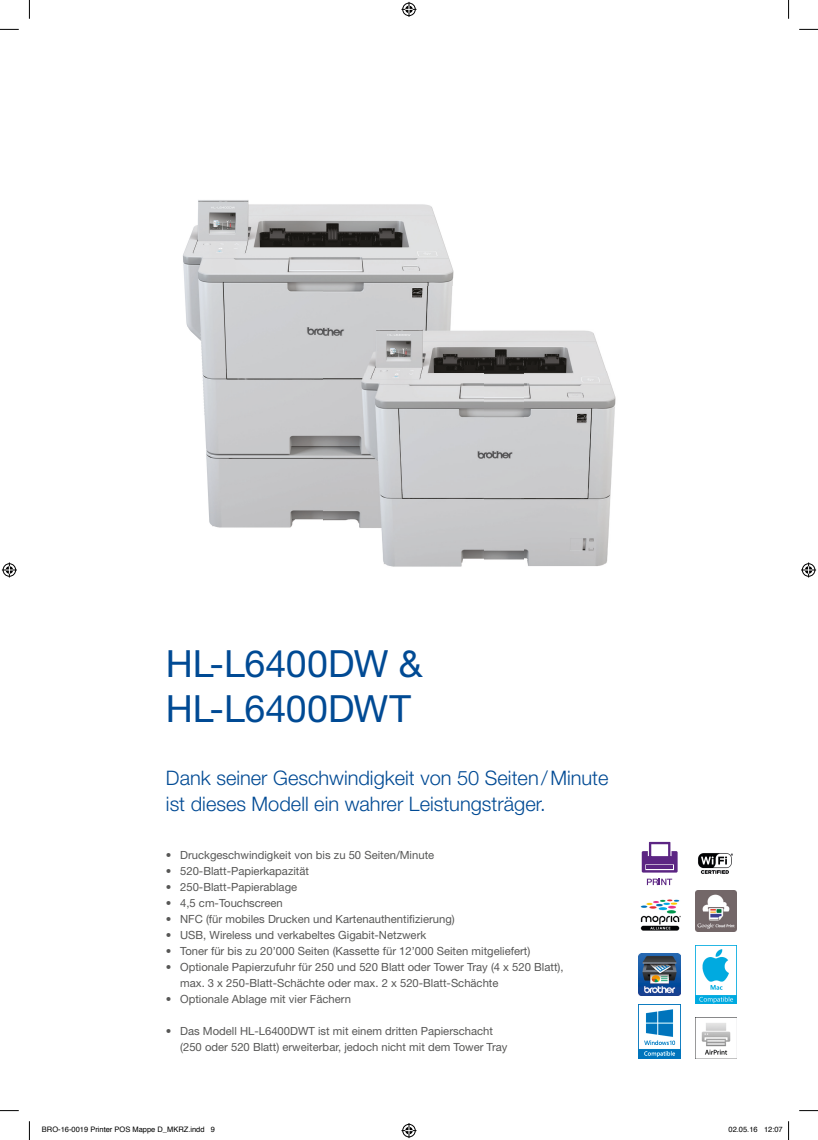
<style>
.page{position:relative;width:818px;height:1140px;background:#fff}
.page>*{position:absolute;margin:0;border:0;box-sizing:border-box;transform-origin:0 0}
.t1{font:37.5px/45px "Helvetica Neue LT Std";letter-spacing:-.01em;color:#004a94}
.t2{font:300 20px/26.2px "Helvetica Neue LT Std";color:#004a94}
.t3{font:11.25px/16px "Helvetica Neue LT Std";color:#575756}
.t4{font:7.5px "Helvetica";color:#000}
</style>
<div class="page">
<img style="left:183px;top:200px;width:164px;height:128px">
<img style="left:347px;top:204px;width:107px;height:82px">
<img style="left:188px;top:328px;width:135px;height:200px">
<img style="left:523px;top:330px;width:93px;height:213px">
<img style="left:523px;top:543px;width:85px;height:23px">
<img style="left:323px;top:286px;width:200px;height:281px">
<img style="left:695px;top:1017px;width:40px;height:41px">
<img style="left:695px;top:945px;width:41px;height:58px">
<img style="left:695px;top:890px;width:40px;height:41px">
<img style="left:638px;top:1004px;width:42px;height:54px">
<img style="left:638px;top:953px;width:42px;height:42px">
<img style="left:640px;top:899px;width:40px;height:32px">
<img style="left:698px;top:853px;width:35px;height:21px">
<svg style="left:646px;top:878px;width:25px;height:7px"></svg>
<svg style="left:641px;top:842px;width:36px;height:30px"></svg>
<hr style="left:646px;top:865px;width:26px;height:4px;background:#5c2583">
<svg style="left:0;top:29px;width:19px;height:1px"></svg>
<svg style="left:799px;top:29px;width:18px;height:1px"></svg>
<svg style="left:0;top:1110px;width:19px;height:1px"></svg>
<svg style="left:799px;top:1110px;width:18px;height:1px"></svg>
<svg style="left:29px;top:0;width:1px;height:19px"></svg>
<svg style="left:29px;top:1121px;width:1px;height:18px"></svg>
<svg style="left:401px;top:2px;width:15px;height:15px"></svg>
<svg style="left:401px;top:1123px;width:15px;height:15px"></svg>
<svg style="left:2px;top:562px;width:15px;height:15px"></svg>
<svg style="left:801px;top:562px;width:14px;height:15px"></svg>
<h1 class="t1" style="left:166px;top:640px;width:258px">HL-L6400DW &amp;<br>HL-L6400DWT</h1>
<h2 class="t2" style="left:166px;top:764px;width:444px">Dank seiner Geschwindigkeit von 50 Seiten / Minute ist dieses Modell ein wahrer Leistungsträger.</h2>
<p class="t3" style="left:166px;top:846px;width:269px">• Druckgeschwindigkeit von bis zu 50 Seiten/Minute</p>
<p class="t3" style="left:166px;top:862px;width:144px">• 520-Blatt-Papierkapazität</p>
<p class="t3" style="left:166px;top:878px;width:133px">• 250-Blatt-Papierablage</p>
<p class="t3" style="left:166px;top:894px;width:118px">• 4,5 cm-Touchscreen</p>
<p class="t3" style="left:166px;top:910px;width:290px">• NFC (für mobiles Drucken und Kartenauthentifizierung)</p>
<p class="t3" style="left:166px;top:926px;width:261px">• USB, Wireless und verkabeltes Gigabit-Netzwerk</p>
<p class="t3" style="left:166px;top:942px;width:366px">• Toner für bis zu 20’000 Seiten (Kassette für 12’000 Seiten mitgeliefert)</p>
<p class="t3" style="left:180px;top:958px;width:384px;text-indent:-14px">• Optionale Papierzufuhr für 250 und 520 Blatt oder Tower Tray (4 x 520 Blatt), max. 3 x 250-Blatt-Schächte oder max. 2 x 520-Blatt-Schächte</p>
<p class="t3" style="left:166px;top:990px;width:186px">• Optionale Ablage mit vier Fächern</p>
<p class="t3" style="left:180px;top:1022px;width:328px;text-indent:-14px">• Das Modell HL-L6400DWT ist mit einem dritten Papierschacht (250 oder 520 Blatt) erweiterbar, jedoch nicht mit dem Tower Tray</p>
<p class="t4" style="left:42px;top:1124px;width:174px">BRO-16-0019 Printer POS Mappe D_MKRZ.indd 9</p>
<p class="t4" style="left:728px;top:1124px;width:56px">02.05.16 12:07</p>
</div>
